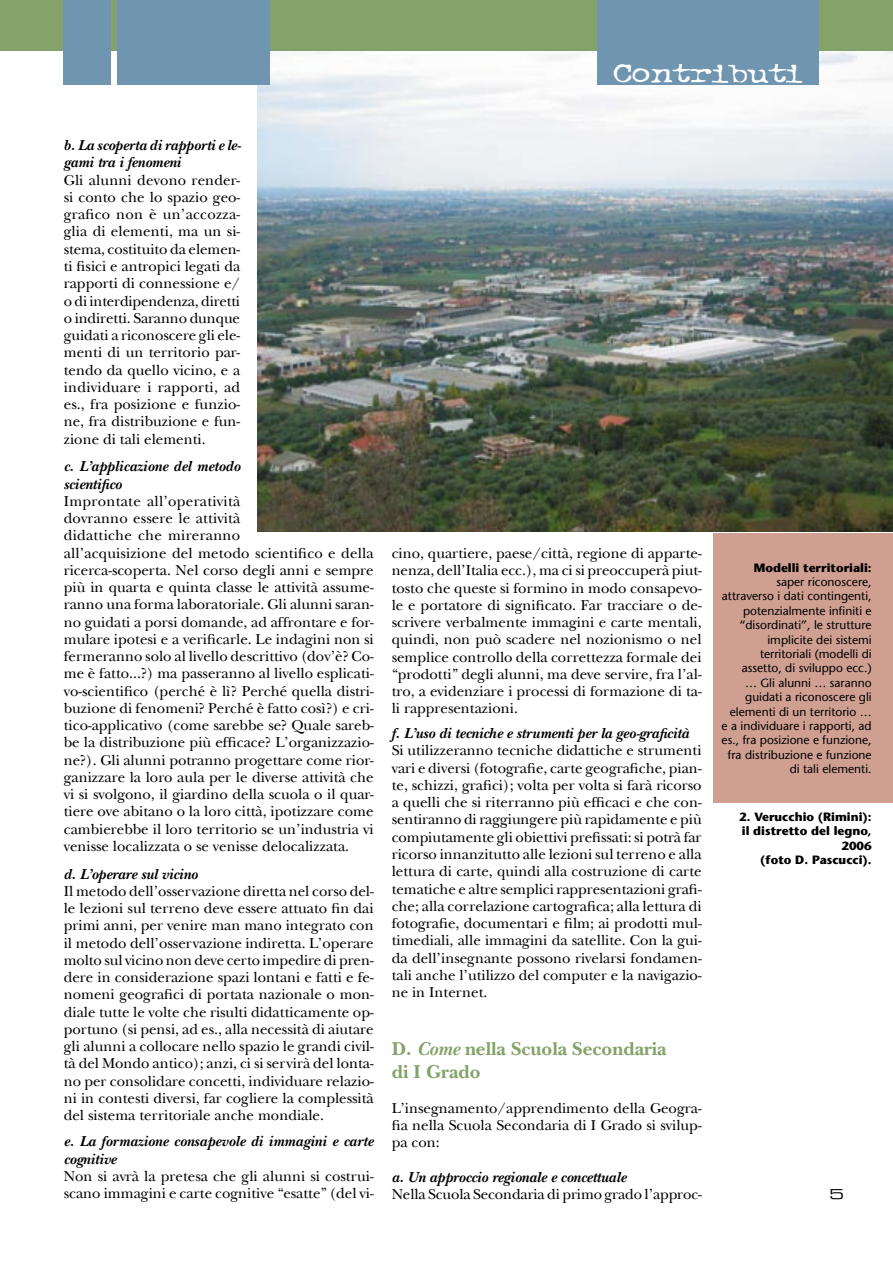
<style>
.page{position:relative;width:893px;height:1263px;background:#fff}
.page>*{position:absolute;margin:0;border:0;box-sizing:border-box;transform-origin:0 0}
.t1{font:30px "Typewriter OS Oldstyle";color:#fff;scale:1.35 1}
.t2{font:700 19.5px/23.4px "New Baskerville";color:#84a36a}
.t3{font:15px/17.2px "New Baskerville";color:#000;text-align:justify}
.t4{font:italic 700 15px/17.2px "New Baskerville";color:#000}
.t5{font:13.5px "Eurostile Extended Two";color:#000;scale:1.11 1}
.t6{font:12px/14.4px "Stone Sans";color:#000;text-align:right}
.t7{font:700 12px/14.4px "Stone Sans";color:#000;text-align:right}
.s1{font-style:italic}
</style>
<div class="page">
<div style="left:713px;top:533px;width:180px;height:270px;background:#cf9f91"></div>
<img style="left:257px;top:51px;width:636px;height:481px">
<div style="left:0;top:0;width:893px;height:51px;background:#84a36a"></div>
<div style="left:597px;top:0;width:222px;height:85px;background:#7095b0"></div>
<div style="left:63px;top:0;width:48px;height:85px;background:#7095b0"></div>
<div style="left:118px;top:0;width:152px;height:85px;background:#7095b0"></div>
<h1 class="t1" style="left:613px;top:56px;width:142px">Contributi</h1>
<p class="t4" style="left:64px;top:137px;width:179px">b. La scoperta di rapporti e le&shy;gami tra i fenomeni</p>
<p class="t3" style="left:64px;top:171px;width:178px">Gli alunni devono render&shy;si conto che lo spazio geo&shy;grafico non è un’accozza&shy;glia di elementi, ma un si&shy;stema, costituito da elemen&shy;ti fisici e antropici legati da rapporti di connessione e/ o di interdipendenza, diretti o indiretti. Saranno dunque guidati a riconoscere gli ele&shy;menti di un territorio par&shy;tendo da quello vicino, e a individuare i rapporti, ad es., fra posizione e funzio&shy;ne, fra distribuzione e fun&shy;zione di tali elementi.</p>
<p class="t4" style="left:64px;top:458px;width:178px">c. L’applicazione del metodo scientifico</p>
<p class="t3" style="left:64px;top:492px;width:311px;text-align:left">Improntate all’operatività<br>dovranno essere le attività<br>didattiche che mireranno<br>all’acquisizione del metodo scientifico e della ricerca-scoperta. Nel corso degli anni e sempre più in quarta e quinta classe le attività assume&shy;ranno una forma laboratoriale. Gli alunni saran&shy;no guidati a porsi domande, ad affrontare e for&shy;mulare ipotesi e a verificarle. Le indagini non si fermeranno solo al livello descrittivo (dov’è? Co&shy;me è fatto...?) ma passeranno al livello esplicati&shy;vo-scientifico (perché è lì? Perché quella distri&shy;buzione di fenomeni? Perché è fatto così?) e cri&shy;tico-applicativo (come sarebbe se? Quale sareb&shy;be la distribuzione più efficace? L’organizzazio&shy;ne?). Gli alunni potranno progettare come rior&shy;ganizzare la loro aula per le diverse attività che vi si svolgono, il giardino della scuola o il quar&shy;tiere ove abitano o la loro città, ipotizzare come cambierebbe il loro territorio se un’industria vi venisse localizzata o se venisse delocalizzata.</p>
<p class="t4" style="left:64px;top:865px;width:135px">d. L’operare sul vicino</p>
<p class="t3" style="left:64px;top:882px;width:311px">Il metodo dell’osservazione diretta nel corso del&shy;le lezioni sul terreno deve essere attuato fin dai primi anni, per venire man mano integrato con il metodo dell’osservazione indiretta. L’operare molto sul vicino non deve certo impedire di pren&shy;dere in considerazione spazi lontani e fatti e fe&shy;nomeni geografici di portata nazionale o mon&shy;diale tutte le volte che risulti didatticamente op&shy;portuno (si pensi, ad es., alla necessità di aiutare gli alunni a collocare nello spazio le grandi civil&shy;tà del Mondo antico); anzi, ci si servirà del lonta&shy;no per consolidare concetti, individuare relazio&shy;ni in contesti diversi, far cogliere la complessità del sistema territoriale anche mondiale.</p>
<p class="t4" style="left:64px;top:1133px;width:311px">e. La formazione consapevole di immagini e carte cognitive</p>
<p class="t3" style="left:64px;top:1167px;width:311px">Non si avrà la pretesa che gli alunni si costrui&shy;scano immagini e carte cognitive “esatte” (del vi-</p>
<p class="t3" style="left:392px;top:544px;width:311px">cino, quartiere, paese/città, regione di apparte&shy;nenza, dell’Italia ecc.), ma ci si preoccuperà piut&shy;tosto che queste si formino in modo consapevo&shy;le e portatore di significato. Far tracciare o de&shy;scrivere verbalmente immagini e carte mentali, quindi, non può scadere nel nozionismo o nel semplice controllo della correttezza formale dei “prodotti” degli alunni, ma deve servire, fra l’al&shy;tro, a evidenziare i processi di formazione di ta&shy;li rappresentazioni.</p>
<p class="t4" style="left:392px;top:724px;width:299px">f. L’uso di tecniche e strumenti per la geo-graficità</p>
<p class="t3" style="left:392px;top:742px;width:311px">Si utilizzeranno tecniche didattiche e strumenti vari e diversi (fotografie, carte geografiche, pian&shy;te, schizzi, grafici); volta per volta si farà ricorso a quelli che si riterranno più efficaci e che con&shy;sentiranno di raggiungere più rapidamente e più compiutamente gli obiettivi prefissati: si potrà far ricorso innanzitutto alle lezioni sul terreno e alla lettura di carte, quindi alla costruzione di carte tematiche e altre semplici rappresentazioni grafi&shy;che; alla correlazione cartografica; alla lettura di fotografie, documentari e film; ai prodotti mul&shy;timediali, alle immagini da satellite. Con la gui&shy;da dell’insegnante possono rivelarsi fondamen&shy;tali anche l’utilizzo del computer e la navigazio&shy;ne in Internet.</p>
<h2 class="t2" style="left:392px;top:1037px;width:276px">D. <span class="s1">Come</span> nella Scuola Secondaria di I Grado</h2>
<p class="t3" style="left:392px;top:1099px;width:311px">L’insegnamento/apprendimento della Geogra&shy;fia nella Scuola Secondaria di I Grado si svilup&shy;pa con:</p>
<p class="t4" style="left:392px;top:1168px;width:236px">a. Un approccio regionale e concettuale</p>
<p class="t3" style="left:392px;top:1185px;width:311px">Nella Scuola Secondaria di primo grado l’approc-</p>
<p class="t7" style="left:754px;top:560px;width:119px">Modelli territoriali:</p>
<p class="t6" style="left:722px;top:574px;width:152px">saper riconoscere, attraverso i dati contingenti, potenzialmente infiniti e “disordinati”, le strutture implicite dei sistemi territoriali (modelli di assetto, di sviluppo ecc.)<br>… Gli alunni … saranno guidati a riconoscere gli elementi di un territorio … e a individuare i rapporti, ad es., fra posizione e funzione, fra distribuzione e funzione di tali elementi.</p>
<p class="t7" style="left:739px;top:809px;width:134px">2. Verucchio (Rimini): il distretto del legno,<br>2006<br>(foto D. Pascucci).</p>
<p class="t5" style="left:830px;top:1185px;width:15px">5</p>
</div>
